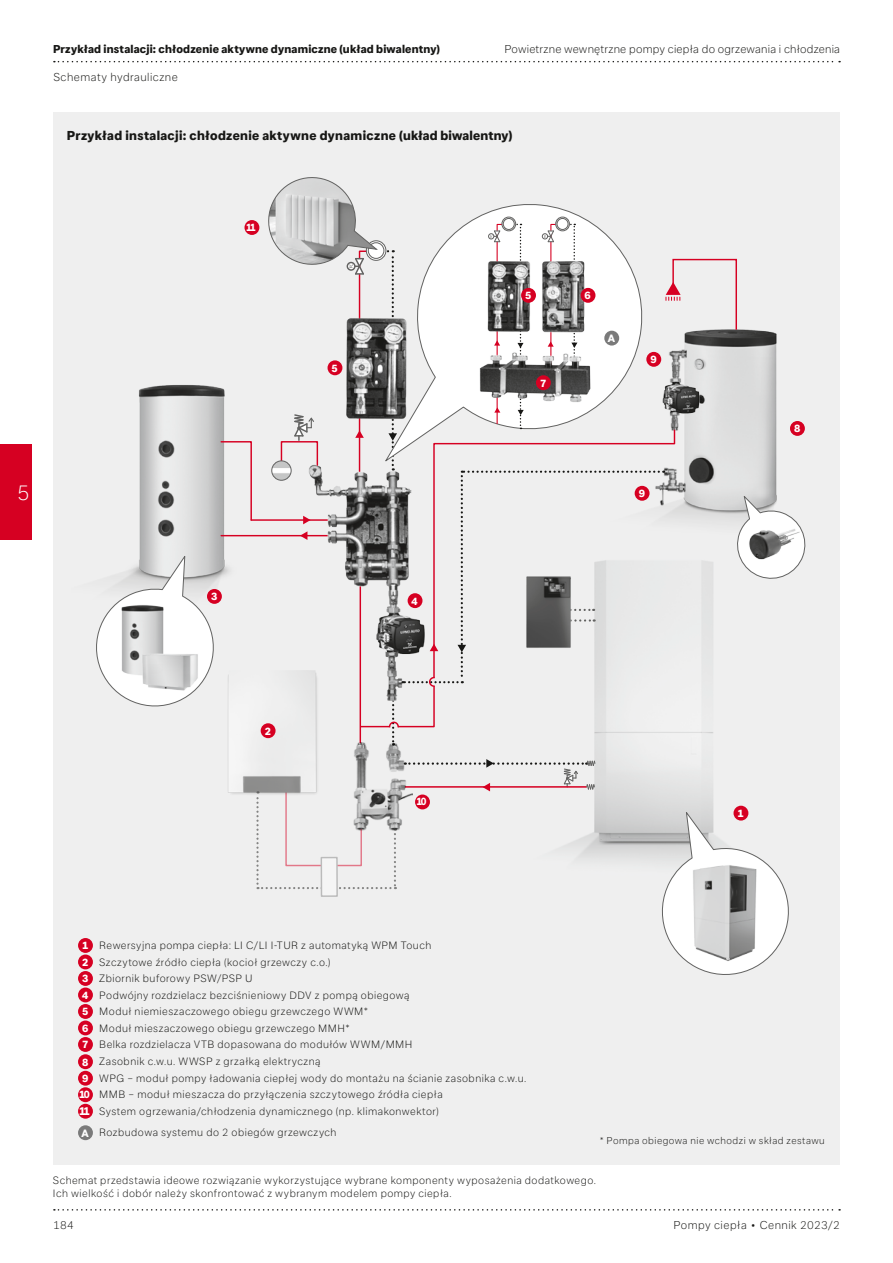
<style>
.page{position:relative;width:893px;height:1263px;background:#fff}
.page>*{position:absolute;margin:0;border:0;box-sizing:border-box;transform-origin:0 0}
.t1{font:300 21px "Glen Dimplex Sans";color:#fff}
.t2{font:800 12.75px "Glen Dimplex Sans";letter-spacing:.03em;color:#171715}
.t3{font:800 11.25px "Glen Dimplex Sans";letter-spacing:.02em;color:#171715}
.t4{font:300 11.25px "Glen Dimplex Sans";letter-spacing:.02em;color:#171715}
.t5{font:300 11.25px "Glen Dimplex Sans";letter-spacing:.04em;color:#171715}
.t6{font:300 10.5px/16.5px "Glen Dimplex Sans";letter-spacing:.045em;color:#171715}
.t7{font:800 10.5px "Glen Dimplex Sans";color:#fff}
.t8{font:800 10.5px "Glen Dimplex Sans";color:#fff;scale:.9 1}
.t9{font:300 9.75px "Glen Dimplex Sans";letter-spacing:.05em;color:#171715}
.s1{font-weight:800;color:#fff}
.s2{font-weight:800;font-size:11.25px;color:#fff}
</style>
<div class="page">
<div style="left:53px;top:113px;width:786px;height:1052px;background:#efefef"></div>
<img style="left:563px;top:745px;width:185px;height:115px">
<img style="left:139px;top:385px;width:100px;height:191px">
<hr style="left:251px;top:519px;width:100px;height:2px;background:#d60022">
<hr style="left:221px;top:535px;width:130px;height:1px;background:#d60022">
<svg style="left:220px;top:440px;width:33px;height:81px"></svg>
<svg style="left:256px;top:816px;width:140px;height:73px"></svg>
<div style="left:321px;top:857px;width:16px;height:39px;background:#f5f5f5"></div>
<div style="left:321px;top:857px;width:17px;height:40px;border:1px solid #bbb"></div>
<img style="left:228px;top:675px;width:89px;height:141px">
<img style="left:349px;top:745px;width:64px;height:88px">
<svg style="left:405px;top:759px;width:191px;height:32px"></svg>
<svg style="left:653px;top:810px;width:136px;height:165px"></svg>
<svg style="left:113px;top:554px;width:109px;height:121px"></svg>
<img style="left:96px;top:596px;width:91px;height:111px">
<img style="left:133px;top:643px;width:74px;height:57px">
<img style="left:684px;top:853px;width:83px;height:116px">
<svg style="left:263px;top:177px;width:543px;height:568px"></svg>
<img style="left:509px;top:571px;width:79px;height:80px">
<svg style="left:54px;top:1209px;width:786px;height:1px"></svg>
<svg style="left:54px;top:61px;width:786px;height:1px"></svg>
<div style="left:0;top:444px;width:32px;height:96px;background:#d60022"></div>
<div style="left:78px;top:938px;width:15px;height:15px;background:#d60022;border-radius:50%"></div>
<div style="left:78px;top:954px;width:15px;height:15px;background:#d60022;border-radius:50%"></div>
<div style="left:78px;top:971px;width:15px;height:15px;background:#d60022;border-radius:50%"></div>
<div style="left:78px;top:987px;width:15px;height:15px;background:#d60022;border-radius:50%"></div>
<div style="left:78px;top:1004px;width:15px;height:15px;background:#d60022;border-radius:50%"></div>
<div style="left:78px;top:1020px;width:15px;height:15px;background:#d60022;border-radius:50%"></div>
<div style="left:78px;top:1037px;width:15px;height:15px;background:#d60022;border-radius:50%"></div>
<div style="left:78px;top:1054px;width:15px;height:15px;background:#d60022;border-radius:50%"></div>
<div style="left:78px;top:1071px;width:15px;height:15px;background:#d60022;border-radius:50%"></div>
<div style="left:78px;top:1087px;width:15px;height:15px;background:#d60022;border-radius:50%"></div>
<div style="left:78px;top:1104px;width:15px;height:15px;background:#d60022;border-radius:50%"></div>
<div style="left:78px;top:1125px;width:15px;height:15px;background:#7a7a7a;border-radius:50%"></div>
<div style="left:536px;top:375px;width:15px;height:15px;background:#d60022;border-radius:50%"></div>
<div style="left:415px;top:794px;width:15px;height:15px;background:#d60022;border-radius:50%"></div>
<div style="left:733px;top:806px;width:15px;height:14px;background:#d60022;border-radius:50%"></div>
<div style="left:635px;top:486px;width:14px;height:15px;background:#d60022;border-radius:50%"></div>
<div style="left:261px;top:723px;width:15px;height:15px;background:#d60022;border-radius:50%"></div>
<div style="left:207px;top:589px;width:15px;height:15px;background:#d60022;border-radius:50%"></div>
<div style="left:408px;top:593px;width:14px;height:15px;background:#d60022;border-radius:50%"></div>
<div style="left:581px;top:288px;width:14px;height:15px;background:#d60022;border-radius:50%"></div>
<div style="left:328px;top:360px;width:14px;height:15px;background:#d60022;border-radius:50%"></div>
<div style="left:521px;top:288px;width:15px;height:15px;background:#d60022;border-radius:50%"></div>
<div style="left:790px;top:421px;width:15px;height:15px;background:#d60022;border-radius:50%"></div>
<div style="left:646px;top:352px;width:15px;height:15px;background:#d60022;border-radius:50%"></div>
<div style="left:244px;top:220px;width:15px;height:15px;background:#d60022;border-radius:50%"></div>
<div style="left:604px;top:331px;width:15px;height:15px;background:#7a7a7a;border-radius:50%"></div>
<p class="t3" style="left:53px;top:42px;width:388px">Przykład instalacji: chłodzenie aktywne dynamiczne (układ biwalentny)</p>
<p class="t5" style="left:53px;top:71px;width:126px">Schematy hydrauliczne</p>
<p class="t4" style="left:504px;top:42px;width:337px">Powietrzne wewnętrzne pompy ciepła do ogrzewania i chłodzenia</p>
<p class="t2" style="left:67px;top:127px;width:447px">Przykład instalacji: chłodzenie aktywne dynamiczne (układ biwalentny)</p>
<h1 class="t1" style="left:17px;top:480px;width:14px">5</h1>
<p class="t8" style="left:246px;top:221px;width:12px">11</p>
<p class="t7" style="left:332px;top:362px;width:8px">5</p>
<p class="t7" style="left:525px;top:289px;width:8px">5</p>
<p class="t7" style="left:540px;top:376px;width:8px">7</p>
<p class="t7" style="left:585px;top:289px;width:8px">6</p>
<p class="t7" style="left:608px;top:332px;width:9px">A</p>
<p class="t7" style="left:650px;top:353px;width:8px">9</p>
<p class="t7" style="left:639px;top:487px;width:8px">9</p>
<p class="t7" style="left:794px;top:422px;width:8px">8</p>
<p class="t7" style="left:211px;top:590px;width:8px">3</p>
<p class="t7" style="left:412px;top:594px;width:8px">4</p>
<p class="t7" style="left:265px;top:724px;width:8px">2</p>
<p class="t8" style="left:416px;top:795px;width:13px">10</p>
<p class="t7" style="left:737px;top:807px;width:8px">1</p>
<p class="t6" style="left:79px;top:937px;width:449px"><span class="s1">1</span> Rewersyjna pompa ciepła: LI C/LI I-TUR z automatyką WPM Touch<br><span class="s1">2</span> Szczytowe źródło ciepła (kocioł grzewczy c.o.)<br><span class="s1">3</span> Zbiornik buforowy PSW/PSP U<br><span class="s1">4</span> Podwójny rozdzielacz bezciśnieniowy DDV z pompą obiegową<br><span class="s1">5</span> Moduł niemieszaczowego obiegu grzewczego WWM*<br><span class="s1">6</span> Moduł mieszaczowego obiegu grzewczego MMH*<br><span class="s1">7</span> Belka rozdzielacza VTB dopasowana do modułów WWM/MMH<br><span class="s1">8</span> Zasobnik c.w.u. WWSP z grzałką elektryczną<br><span class="s1">9</span> WPG – moduł pompy ładowania ciepłej wody do montażu na ścianie zasobnika c.w.u.<br><span class="s1">10</span> MMB – moduł mieszacza do przyłączenia szczytowego źródła ciepła<br><span class="s2">11</span> System ogrzewania/chłodzenia dynamicznego (np. klimakonwektor)</p>
<p class="t6" style="left:82px;top:1123px;width:256px"><span class="s1">A</span> Rozbudowa systemu do 2 obiegów grzewczych</p>
<p class="t9" style="left:600px;top:1134px;width:227px">* Pompa obiegowa nie wchodzi w skład zestawu</p>
<p class="t6" style="left:53px;top:1173px;width:545px;line-height:13.5px">Schemat przedstawia ideowe rozwiązanie wykorzystujące wybrane komponenty wyposażenia dodatkowego.<br>Ich wielkość i dobór należy skonfrontować z wybranym modelem pompy ciepła.</p>
<p class="t4" style="left:53px;top:1219px;width:22px">184</p>
<p class="t5" style="left:674px;top:1219px;width:168px">Pompy ciepła ∙ Cennik 2023/2</p>
</div>
